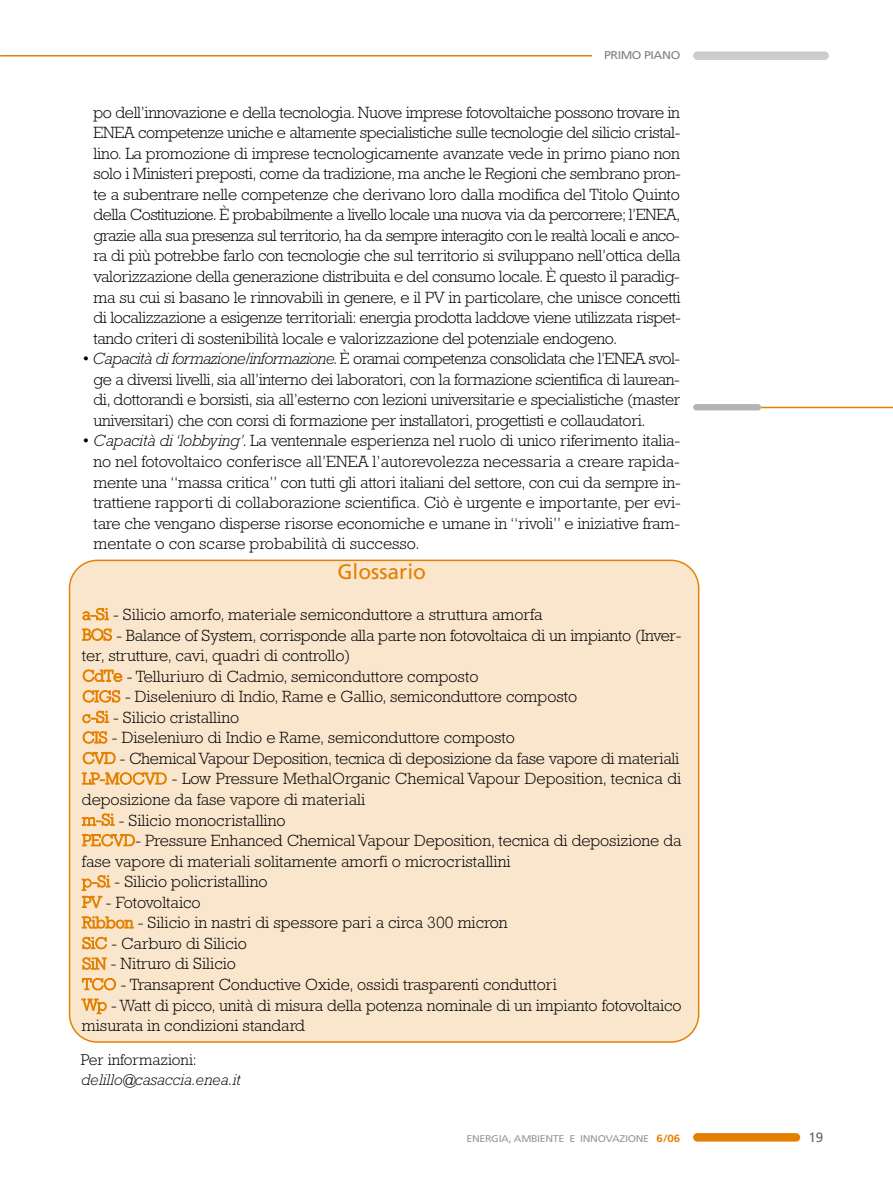
<style>
.page{position:relative;width:893px;height:1191px;background:#fff}
.page>*{position:absolute;margin:0;border:0;box-sizing:border-box;transform-origin:0 0}
.t1{font:21px "Frutiger";color:#e47f00}
.t2{font:300 16.5px/20.5px "Rockwell";color:#000;text-align:justify}
.t3{font:italic 300 15.75px "Rockwell";color:#000}
.t4{font:300 15.75px "Rockwell";color:#000}
.t5{font:13.5px "Frutiger";color:#666}
.t6{font:11.25px "Frutiger";letter-spacing:-.035em;color:#808080;scale:1.1 1}
.t7{font:9.75px "Frutiger";letter-spacing:-.035em;color:#999;scale:1.1 1}
.s1{font-style:italic}
.s2{color:#e47f00}
.s3{font-weight:700;font-size:10.5px;color:#e47f00}
</style>
<div class="page">
<hr style="left:0;top:55px;width:592px;height:1px;background:#e47f00">
<div style="left:693px;top:51px;width:136px;height:9px;background:#ccc;border-radius:4px"></div>
<div style="left:693px;top:1133px;width:107px;height:8px;background:#e47f00;border-radius:4px"></div>
<div style="left:693px;top:404px;width:68px;height:6px;background:#b3b3b3;border-radius:3px"></div>
<hr style="left:761px;top:407px;width:132px;height:1px;background:#e47f00">
<div style="left:69px;top:559px;width:630px;height:483px;background:#fae6cd"></div>
<p class="t6" style="left:604px;top:51px;width:71px">PRIMO PIANO</p>
<p class="t2" style="left:94px;top:103px;width:589px">po dell’innovazione e della tecnologia. Nuove imprese fotovoltaiche possono trovare in ENEA competenze uniche e altamente specialistiche sulle tecnologie del silicio cristal&shy;lino. La promozione di imprese tecnologicamente avanzate vede in primo piano non solo i Ministeri preposti, come da tradizione, ma anche le Regioni che sembrano pron&shy;te a subentrare nelle competenze che derivano loro dalla modifica del Titolo Quinto della Costituzione. È probabilmente a livello locale una nuova via da percorrere; l’ENEA, grazie alla sua presenza sul territorio, ha da sempre interagito con le realtà locali e anco&shy;ra di più potrebbe farlo con tecnologie che sul territorio si sviluppano nell’ottica della valorizzazione della generazione distribuita e del consumo locale. È questo il paradig&shy;ma su cui si basano le rinnovabili in genere, e il PV in particolare, che unisce concetti di localizzazione a esigenze territoriali: energia prodotta laddove viene utilizzata rispet&shy;tando criteri di sostenibilità locale e valorizzazione del potenziale endogeno.</p>
<p class="t2" style="left:94px;top:350px;width:588px;text-indent:-13px"><span class="s1">• Capacità di formazione/informazione</span>. È oramai competenza consolidata che l’ENEA svol&shy;ge a diversi livelli, sia all’interno dei laboratori, con la formazione scientifica di laurean&shy;di, dottorandi e borsisti, sia all’esterno con lezioni universitarie e specialistiche (master universitari) che con corsi di formazione per installatori, progettisti e collaudatori.</p>
<p class="t2" style="left:94px;top:432px;width:589px;text-indent:-13px"><span class="s1">• Capacità di ‘lobbying’</span>. La ventennale esperienza nel ruolo di unico riferimento italia&shy;no nel fotovoltaico conferisce all’ENEA l’autorevolezza necessaria a creare rapida&shy;mente una “massa critica” con tutti gli attori italiani del settore, con cui da sempre in&shy;trattiene rapporti di collaborazione scientifica. Ciò è urgente e importante, per evi&shy;tare che vengano disperse risorse economiche e umane in “rivoli” e iniziative fram&shy;mentate o con scarse probabilità di successo.</p>
<p class="t1" style="left:337px;top:563px;width:90px">Glossario</p>
<p class="t2" style="left:82px;top:606px;width:601px;text-align:left"><span class="s2">a-Si</span> - Silicio amorfo, materiale semiconduttore a struttura amorfa<br><span class="s2">BOS</span> - Balance of System, corrisponde alla parte non fotovoltaica di un impianto (Inver&shy;ter, strutture, cavi, quadri di controllo)<br><span class="s2">CdTe</span> - Telluriuro di Cadmio, semiconduttore composto<br><span class="s2">CIGS</span> - Diseleniuro di Indio, Rame e Gallio, semiconduttore composto<br><span class="s2">c-Si</span> - Silicio cristallino<br><span class="s2">CIS</span> - Diseleniuro di Indio e Rame, semiconduttore composto<br><span class="s2">CVD</span> - Chemical Vapour Deposition, tecnica di deposizione da fase vapore di materiali <span class="s2">LP-MOCVD</span> - Low Pressure MethalOrganic Chemical Vapour Deposition, tecnica di deposizione da fase vapore di materiali<br><span class="s2">m-Si</span> - Silicio monocristallino<br><span class="s2">PECVD</span>- Pressure Enhanced Chemical Vapour Deposition, tecnica di deposizione da fase vapore di materiali solitamente amorfi o microcristallini<br><span class="s2">p-Si</span> - Silicio policristallino<br><span class="s2">PV</span> - Fotovoltaico<br><span class="s2">Ribbon</span> - Silicio in nastri di spessore pari a circa 300 micron<br><span class="s2">SiC</span> - Carburo di Silicio<br><span class="s2">SiN</span> - Nitruro di Silicio<br><span class="s2">TCO</span> - Transaprent Conductive Oxide, ossidi trasparenti conduttori<br><span class="s2">Wp</span> - Watt di picco, unità di misura della potenza nominale di un impianto fotovoltaico misurata in condizioni standard</p>
<p class="t4" style="left:81px;top:1054px;width:118px">Per informazioni:</p>
<p class="t3" style="left:81px;top:1074px;width:161px">delillo@casaccia.enea.it</p>
<p class="t7" style="left:466px;top:1134px;width:196px">ENERGIA, AMBIENTE E INNOVAZIONE <span class="s3">6/06</span></p>
<p class="t5" style="left:808px;top:1131px;width:17px">19</p>
</div>
